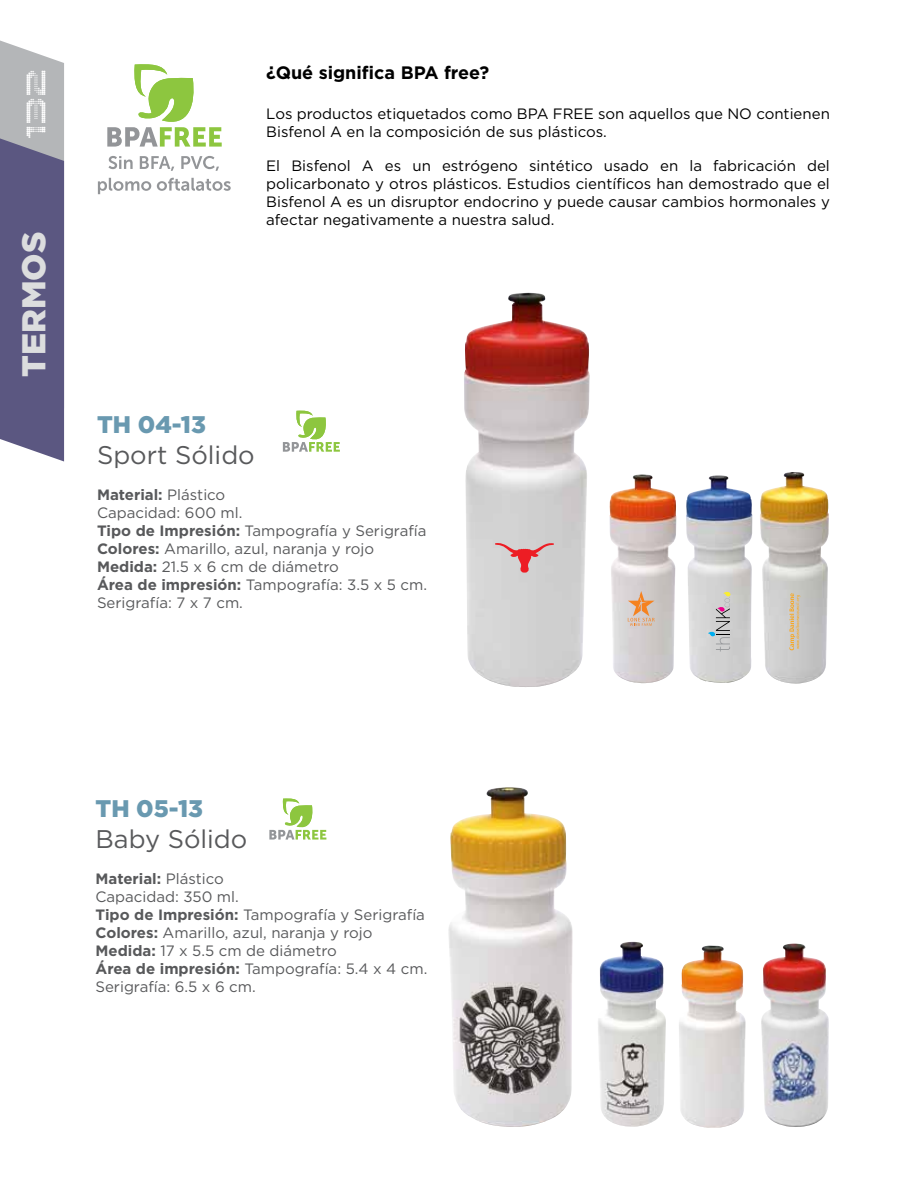
<style>
.page{position:relative;width:915px;height:1191px;background:#fff}
.page>*{position:absolute;margin:0;border:0;box-sizing:border-box;transform-origin:0 0}
.t1{font:900 33px "Gotham HTF";color:#dcddde}
.t2{font:30px "The 2 K12";color:#fff}
.t3{font:25.5px "Gotham HTF";color:#58595b}
.t4{font:900 24px "Gotham HTF";color:#6999b0}
.t5{font:700 18px "Gotham HTF";color:#000}
.t6{font:15px/18px "Gotham HTF";color:#58595b}
.t7{font:15px/18px "Gotham HTF";color:#000}
.s1{font-weight:700}
</style>
<div class="page">
<svg style="left:0;top:40px;width:64px;height:421px;background:#787694"></svg>
<img style="left:448px;top:787px;width:124px;height:340px">
<img style="left:679px;top:945px;width:66px;height:183px">
<img style="left:598px;top:941px;width:67px;height:185px">
<img style="left:761px;top:943px;width:67px;height:184px">
<svg style="left:107px;top:64px;width:115px;height:83px"></svg>
<svg style="left:108px;top:156px;width:24px;height:13px"></svg>
<svg style="left:140px;top:156px;width:34px;height:15px"></svg>
<svg style="left:181px;top:156px;width:38px;height:15px"></svg>
<svg style="left:98px;top:178px;width:53px;height:16px"></svg>
<svg style="left:157px;top:178px;width:74px;height:13px"></svg>
<svg style="left:283px;top:410px;width:57px;height:42px"></svg>
<svg style="left:269px;top:798px;width:57px;height:41px"></svg>
<img style="left:464px;top:293px;width:125px;height:394px">
<svg style="left:494px;top:543px;width:60px;height:29px;background:#d7a7a9"></svg>
<img style="left:609px;top:474px;width:67px;height:209px">
<svg style="left:627px;top:591px;width:27px;height:35px"></svg>
<img style="left:686px;top:475px;width:66px;height:207px">
<svg style="left:707px;top:591px;width:23px;height:60px"></svg>
<img style="left:760px;top:472px;width:68px;height:211px">
<svg style="left:789px;top:593px;width:10px;height:57px"></svg>
<h2 class="t2" style="left:23px;top:138px;width:73px;rotate:-90deg">132</h2>
<h1 class="t1" style="left:15px;top:377px;width:146px;rotate:-90deg">TERMOS</h1>
<p class="t5" style="left:266px;top:62px;width:224px">¿Qué significa BPA free?</p>
<p class="t7" style="left:266px;top:104px;width:565px">Los productos etiquetados como BPA FREE son aquellos que NO contienen<br>Bisfenol A en la composición de sus plásticos.</p>
<p class="t7" style="left:266px;top:157px;width:565px;text-align:justify">El Bisfenol A es un estrógeno sintético usado en la fabricación del policarbonato y otros plásticos. Estudios científicos han demostrado que el Bisfenol A es un disruptor endocrino y puede causar cambios hormonales y afectar negativamente a nuestra salud.</p>
<h3 class="t4" style="left:97px;top:411px;width:110px">TH 04-13</h3>
<h3 class="t3" style="left:97px;top:441px;width:159px">Sport Sólido</h3>
<p class="t6" style="left:97px;top:485px;width:331px"><span class="s1">Material:</span> Plástico<br>Capacidad: 600 ml.<br><span class="s1">Tipo de Impresión:</span> Tampografía y Serigrafía<br><span class="s1">Colores:</span> Amarillo, azul, naranja y rojo<br><span class="s1">Medida:</span> 21.5 x 6 cm de diámetro<br><span class="s1">Área de impresión:</span> Tampografía: 3.5 x 5 cm.<br>Serigrafía: 7 x 7 cm.</p>
<h3 class="t4" style="left:95px;top:794px;width:109px">TH 05-13</h3>
<h3 class="t3" style="left:95px;top:824px;width:153px">Baby Sólido</h3>
<p class="t6" style="left:95px;top:869px;width:333px"><span class="s1">Material:</span> Plástico<br>Capacidad: 350 ml.<br><span class="s1">Tipo de Impresión:</span> Tampografía y Serigrafía<br><span class="s1">Colores:</span> Amarillo, azul, naranja y rojo<br><span class="s1">Medida:</span> 17 x 5.5 cm de diámetro<br><span class="s1">Área de impresión:</span> Tampografía: 5.4 x 4 cm.<br>Serigrafía: 6.5 x 6 cm.</p>
</div>
